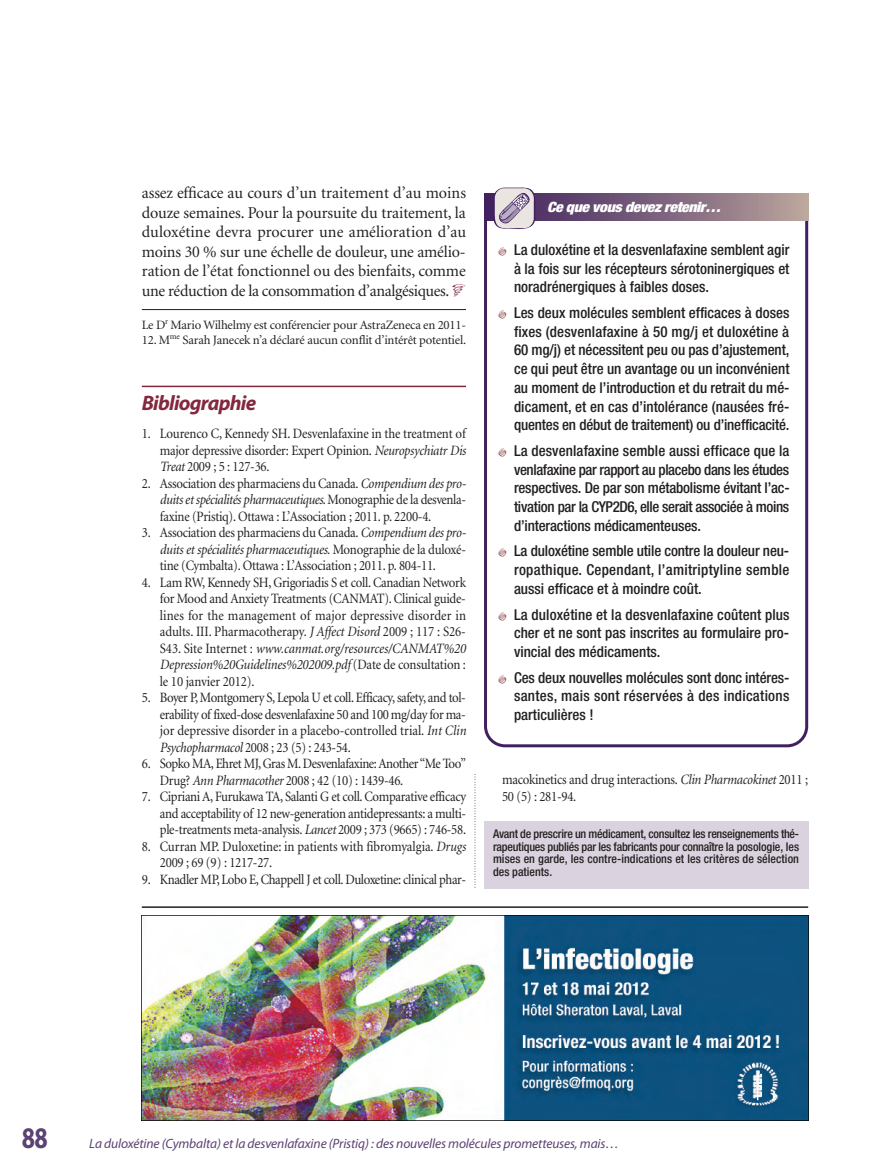
<style>
.page{position:relative;width:878px;height:1175px;background:#fff}
.page>*{position:absolute;margin:0;border:0;box-sizing:border-box;transform-origin:0 0}
.t1{font:700 30px "Myriad Pro";color:#5c4173;scale:.8 1}
.t2{font:italic 700 21px "Myriad Pro";letter-spacing:-.035em;color:#82293f}
.t3{font:16.5px/19.5px "Minion";letter-spacing:-.02em;color:#231f20;text-align:justify}
.t4{font:500 condensed 15px/18.8px "Helvetica Neue";color:#231f20;text-align:justify}
.t5{font:14.25px/16.5px "Minion";letter-spacing:-.02em;color:#231f20;scale:.9 1}
.t6{font:italic 900 condensed 14.1px "Helvetica Neue";letter-spacing:-.025em;color:#fff;scale:1.11 1}
.t7{font:italic 13.5px "Myriad Pro";letter-spacing:-.01em;color:#5c4173}
.t8{font:12.75px "Minion";letter-spacing:-.015em;color:#231f20}
.t9{font:500 condensed 12px/12.8px "Helvetica Neue";letter-spacing:.005em;color:#231f20;text-align:justify}
.s1{font-style:italic}
</style>
<div class="page">
<hr style="left:142px;top:309px;width:324px;height:1px;background:#231f20">
<hr style="left:142px;top:386px;width:324px;height:1px;background:#82293f">
<div style="left:484px;top:820px;width:324px;height:68px;background:#dad3df"></div>
<svg style="left:484px;top:220px;width:324px;height:527px"></svg>
<svg style="left:484px;top:194px;width:324px;height:26px;background:#80677f"></svg>
<svg style="left:492px;top:188px;width:43px;height:41px;background:#c5bac6"></svg>
<svg style="left:474px;top:774px;width:1px;height:114px"></svg>
<img style="left:142px;top:915px;width:666px;height:205px">
<hr style="left:142px;top:906px;width:666px;height:2px;background:#231f20">
<svg style="left:498px;top:247px;width:8px;height:8px"></svg>
<svg style="left:498px;top:310px;width:8px;height:8px"></svg>
<svg style="left:498px;top:448px;width:8px;height:8px"></svg>
<svg style="left:498px;top:549px;width:8px;height:8px"></svg>
<svg style="left:498px;top:612px;width:8px;height:8px"></svg>
<svg style="left:498px;top:675px;width:8px;height:8px"></svg>
<p class="t3" style="left:142px;top:184px;width:326px">assez efficace au cours d’un traitement d’au moins douze semaines. Pour la poursuite du traitement, la duloxétine devra procurer une amélioration d’au moins 30 % sur une échelle de douleur, une amélio&shy;ration de l’état fonctionnel ou des bienfaits, comme une réduction de la consommation d’analgésiques.</p>
<p class="t8" style="left:142px;top:319px;width:326px">Le D<sup>r</sup> Mario Wilhelmy est conférencier pour AstraZeneca en 2011-</p>
<p class="t8" style="left:142px;top:334px;width:326px">12. M<sup>me</sup> Sarah Janecek n’a déclaré aucun conflit d’intérêt potentiel.</p>
<h2 class="t2" style="left:142px;top:395px;width:116px">Bibliographie</h2>
<p class="t5" style="left:160px;top:426px;width:341px;text-align:justify;text-indent:-18px">1. Lourenco C, Kennedy SH. Desvenlafaxine in the treatment of major depressive disorder: Expert Opinion. <span class="s1">Neuro psychiatr Dis Treat</span> 2009 ; 5 : 127-36.</p>
<p class="t5" style="left:160px;top:476px;width:342px;text-indent:-18px">2. Association des pharmaciens du Canada. <span class="s1">Compendium des pro&shy;duits et spécialités pharmaceutiques</span>. Monographie de la desvenla&shy;faxine (Pristiq). Ottawa : L’Association ; 2011. p. 2200-4.</p>
<p class="t5" style="left:160px;top:525px;width:342px;text-indent:-18px">3. Association des pharmaciens du Canada. <span class="s1">Compendium des pro&shy;duits et spécialités pharmaceutiques.</span> Monographie de la duloxé&shy;tine (Cymbalta). Ottawa : L’Association ; 2011. p. 804-11.</p>
<p class="t5" style="left:160px;top:575px;width:342px;text-align:justify;text-indent:-18px">4. Lam RW, Kennedy SH, Grigoriadis S et coll. Canadian Network for Mood and Anxiety Treatments (CANMAT). Clinical guide&shy;lines for the management of major depressive disorder in adults. III. Pharmacotherapy. <span class="s1">J Affect Disord</span> 2009 ; 117 : S26- S43. Site Internet : <span class="s1">www.canmat.org/resources/CANMAT%20<br>Depression%20Guidelines%202009.pdf</span> (Date de consultation : le 10 janvier 2012).</p>
<p class="t5" style="left:160px;top:690px;width:342px;text-align:justify;text-indent:-18px">5. Boyer P, Montgomery S, Lepola U et coll. Efficacy, safety, and tol&shy;erability of fixed-dose desvenlafaxine 50 and 100 mg/day for ma&shy;jor depressive disorder in a placebo-controlled trial. <span class="s1">Int Clin Psycho pharmacol</span> 2008 ; 23 (5) : 243-54.</p>
<p class="t5" style="left:160px;top:756px;width:342px;text-indent:-18px">6. Sopko MA, Ehret MJ, Gras M. Desvenlafaxine: Another “Me Too”<br>Drug? <span class="s1">Ann Pharmacother</span> 2008 ; 42 (10) : 1439-46.</p>
<p class="t5" style="left:160px;top:789px;width:342px;text-align:justify;text-indent:-18px">7. Cipriani A, Furukawa TA, Salanti G et coll. Comparative efficacy and acceptability of 12 new-generation antidepressants: a multi&shy;ple-treatments meta-analysis. <span class="s1">Lancet</span> 2009 ; 373 (9665) : 746-58.</p>
<p class="t5" style="left:160px;top:839px;width:341px;text-indent:-18px">8. Curran MP. Duloxetine: in patients with fibromyalgia. <span class="s1">Drugs<br></span>2009 ; 69 (9) : 1217-27.</p>
<p class="t5" style="left:142px;top:872px;width:362px">9. Knadler MP, Lobo E, Chappell J et coll. Duloxetine: clinical phar-</p>
<p class="t6" style="left:547px;top:202px;width:158px">Ce que vous devez retenir…</p>
<p class="t4" style="left:514px;top:241px;width:277px">La duloxétine et la desvenlafaxine semblent agir à la fois sur les récepteurs sérotoninergiques et noradrénergiques à faibles doses.</p>
<p class="t4" style="left:514px;top:304px;width:277px">Les deux molécules semblent efficaces à doses fixes (desvenlafaxine à 50 mg/j et duloxétine à 60 mg/j) et nécessitent peu ou pas d’ajustement, ce qui peut être un avantage ou un inconvénient au moment de l’introduction et du retrait du mé&shy;dicament, et en cas d’intolérance (nausées fré&shy;quentes en début de traitement) ou d’inefficacité.</p>
<p class="t4" style="left:514px;top:442px;width:277px">La desvenlafaxine semble aussi efficace que la venlafaxine par rapport au placebo dans les études respectives. De par son métabolisme évitant l’ac&shy;tivation par la CYP2D6, elle serait associée à moins d’interactions médicamenteuses.</p>
<p class="t4" style="left:514px;top:543px;width:277px">La duloxétine semble utile contre la douleur neu&shy;ropathique. Cependant, l’amitriptyline semble aussi efficace et à moindre coût.</p>
<p class="t4" style="left:514px;top:606px;width:277px">La duloxétine et la desvenlafaxine coûtent plus cher et ne sont pas inscrites au formulaire pro&shy;vincial des médicaments.</p>
<p class="t4" style="left:514px;top:669px;width:277px">Ces deux nouvelles molécules sont donc intéres&shy;santes, mais sont réservées à des indications particulières !</p>
<p class="t5" style="left:502px;top:772px;width:341px">macokinetics and drug interactions. <span class="s1">Clin Pharmacokinet</span> 2011 ;<br>50 (5) : 281-94.</p>
<p class="t9" style="left:493px;top:828px;width:307px">Avant de prescrire un médicament, consultez les renseignements thé&shy;rapeutiques publiés par les fabricants pour connaître la posologie, les mises en garde, les contre-indications et les critères de sélection des patients.</p>
<h1 class="t1" style="left:22px;top:1126px;width:34px">88</h1>
<p class="t7" style="left:89px;top:1138px;width:531px">La duloxétine (Cymbalta) et la desvenlafaxine (Pristiq) : des nouvelles molécules prometteuses, mais…</p>
</div>
